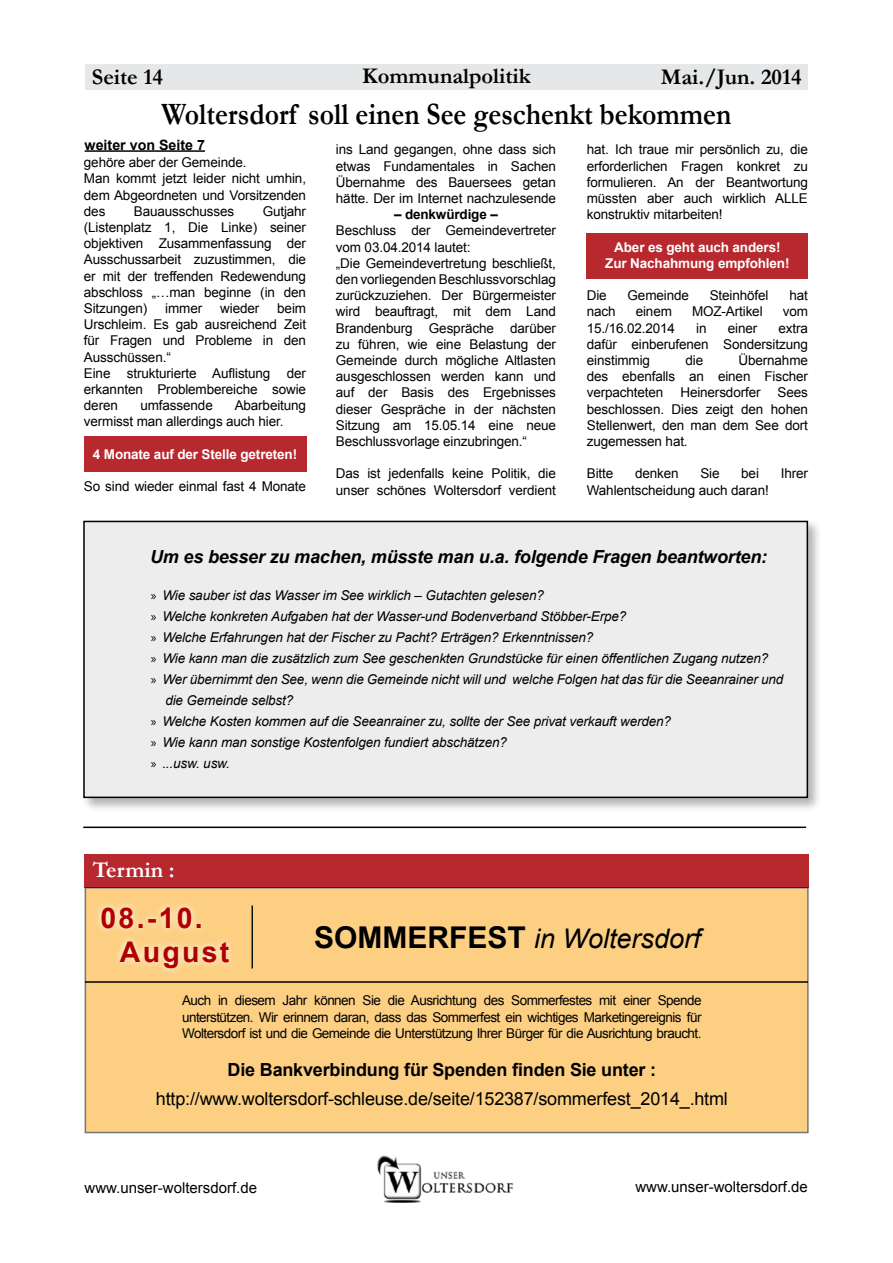
<style>
.page{position:relative;width:893px;height:1263px;background:#fff}
.page>*{position:absolute;margin:0;border:0;box-sizing:border-box;transform-origin:0 0}
.t1{font:700 31.35px "Garamond";color:#000;scale:.88 1}
.t2{font:700 28.5px/34.2px "Arial";letter-spacing:.08em;color:#b00000}
.t3{font:italic 27px "Arial";color:#000}
.t4{font:700 22.5px "Garamond";color:#000}
.t5{font:700 22.5px "Garamond";color:#fff}
.t6{font:18px "Arial";letter-spacing:-.01em;color:#000}
.t7{font:italic 700 18px "Arial";letter-spacing:-.01em;color:#000}
.t8{font:700 18px "Arial";letter-spacing:-.01em;color:#000}
.t9{font:15px "Arial";color:#000}
.t10{font:700 14.25px "Arial";color:#000}
.t11{font:13.5px/16.2px "Arial";letter-spacing:-.01em;color:#000;text-align:justify}
.t12{font:italic 13.5px "Arial";letter-spacing:-.01em;color:#000}
.t13{font:700 13.5px/16.2px "Arial";letter-spacing:-.01em;color:#fff;text-align:center}
.t14{font:700 13.5px "Arial";letter-spacing:-.01em;color:#000}
.s1{font-family:"Myriad Pro";font-style:normal}
.s2{font-weight:700;font-style:normal;font-size:30px}
</style>
<div class="page">
<div style="left:587px;top:233px;width:221px;height:46px;background:#b8292f"></div>
<div style="left:84px;top:436px;width:223px;height:35px;background:#b8292f"></div>
<div style="left:85px;top:64px;width:723px;height:26px;background:#e6e7e8"></div>
<img style="left:377px;top:1156px;width:136px;height:47px">
<div style="left:81px;top:518px;width:741px;height:294px;background:#000;opacity:.3"></div>
<div style="left:84px;top:521px;width:723px;height:276px;background:#ededed"></div>
<div style="left:83px;top:521px;width:725px;height:277px;border:2px solid #000"></div>
<hr style="left:85px;top:150px;width:120px;height:2px;background:#000">
<hr style="left:83px;top:826px;width:723px;height:2px;background:#000">
<div style="left:85px;top:855px;width:724px;height:33px;background:#b8292f"></div>
<div style="left:85px;top:888px;width:723px;height:244px;background:#fccf83"></div>
<svg style="left:96px;top:903px;width:136px;height:70px"></svg>
<hr style="left:251px;top:905px;width:2px;height:63px;background:#0b130e">
<hr style="left:85px;top:981px;width:723px;height:2px;background:#000">
<h3 class="t4" style="left:92px;top:63px;width:73px">Seite 14</h3>
<h3 class="t4" style="left:661px;top:63px;width:142px">Mai./Jun. 2014</h3>
<h1 class="t1" style="left:162px;top:95px;width:649px">Woltersdorf soll einen See geschenkt bekommen</h1>
<p class="t11" style="left:84px;top:154px;width:224px;text-align:left">gehöre aber der Gemeinde.<br>Man kommt jetzt leider nicht umhin, dem Abgeordneten und Vorsitzenden des</p>
<h3 class="t4" style="left:362px;top:63px;width:170px">Kommunalpolitik</h3>
<p class="t10" style="left:85px;top:135px;width:122px">weiter von Seite 7</p>
<p class="t11" style="left:587px;top:142px;width:223px">hat. Ich traue mir persönlich zu, die erforderlichen Fragen konkret zu formulieren. An der Beantwortung müssten aber auch wirklich ALLE konstruktiv mitarbeiten!</p>
<p class="t13" style="left:605px;top:239px;width:186px">Aber es geht auch anders!<br>Zur Nachahmung empfohlen!</p>
<p class="t11" style="left:587px;top:287px;width:21px">Die</p>
<p class="t11" style="left:628px;top:287px;width:63px">Gemeinde</p>
<p class="t11" style="left:710px;top:287px;width:60px">Steinhöfel</p>
<p class="t11" style="left:789px;top:287px;width:20px">hat</p>
<p class="t11" style="left:587px;top:304px;width:30px">nach</p>
<p class="t11" style="left:636px;top:304px;width:38px">einem</p>
<p class="t11" style="left:692px;top:304px;width:72px">MOZ-Artikel</p>
<p class="t11" style="left:783px;top:304px;width:27px">vom</p>
<p class="t11" style="left:587px;top:320px;width:90px">15./16.02.2014</p>
<p class="t11" style="left:696px;top:320px;width:12px">in</p>
<p class="t11" style="left:728px;top:320px;width:31px">einer</p>
<p class="t11" style="left:336px;top:142px;width:222px">ins Land gegangen, ohne dass sich etwas Fundamentales in Sachen Übernahme des Bauersees getan hätte. Der im Internet nachzulesende</p>
<p class="t14" style="left:394px;top:205px;width:105px">– denkwürdige –</p>
<p class="t11" style="left:336px;top:223px;width:222px;text-align:left">Beschluss der Gemeindevertreter vom 03.04.2014 lautet:<br>„Die Gemeindevertretung beschließt, den vorliegenden Beschlussvorschlag zurückzuziehen. Der Bürgermeister wird beauftragt, mit dem Land<br>Brandenburg Gespräche darüber zu führen, wie eine Belastung der<br>Gemeinde durch mögliche Altlasten ausgeschlossen werden kann und auf der Basis des Ergebnisses dieser Gespräche in der nächsten<br>Sitzung am 15.05.14 eine neue<br>Beschlussvorlage einzubringen.“</p>
<p class="t11" style="left:336px;top:466px;width:222px">Das ist jedenfalls keine Politik, die unser schönes Woltersdorf verdient</p>
<p class="t11" style="left:84px;top:203px;width:224px;text-indent:179px">Gutjahr (Listenplatz 1, Die Linke) seiner objektiven Zusammenfassung der Ausschussarbeit zuzustimmen, die er mit der treffenden Redewendung abschloss „…man beginne (in den Sitzungen)</p>
<p class="t11" style="left:134px;top:203px;width:102px">Bauausschusses</p>
<p class="t11" style="left:84px;top:300px;width:224px;text-align:left;text-indent:193px">beim<br>Urschleim. Es gab ausreichend Zeit für Fragen und Probleme in den<br>Ausschüssen.“<br>Eine strukturierte Auflistung der erkannten Problembereiche sowie deren</p>
<p class="t11" style="left:165px;top:300px;width:38px">immer</p>
<p class="t11" style="left:220px;top:300px;width:41px">wieder</p>
<p class="t11" style="left:587px;top:320px;width:223px;text-indent:192px">extra dafür einberufenen Sondersitzung einstimmig</p>
<p class="t11" style="left:587px;top:352px;width:223px;text-indent:152px">Übernahme des ebenfalls an einen Fischer verpachteten</p>
<p class="t11" style="left:685px;top:352px;width:19px">die</p>
<p class="t11" style="left:587px;top:385px;width:223px;text-indent:191px">Sees beschlossen. Dies zeigt den hohen Stellenwert, den man dem See dort zugemessen hat.</p>
<p class="t11" style="left:587px;top:466px;width:28px">Bitte</p>
<p class="t11" style="left:635px;top:466px;width:45px">denken</p>
<p class="t11" style="left:700px;top:466px;width:21px">Sie</p>
<p class="t11" style="left:741px;top:466px;width:19px">bei</p>
<p class="t11" style="left:781px;top:466px;width:29px">Ihrer</p>
<p class="t11" style="left:587px;top:482px;width:183px">Wahlentscheidung auch daran!</p>
<p class="t11" style="left:680px;top:385px;width:82px">Heinersdorfer</p>
<p class="t11" style="left:141px;top:397px;width:74px">umfassende</p>
<p class="t11" style="left:84px;top:397px;width:224px;text-indent:151px">Abarbeitung vermisst man allerdings auch hier.</p>
<p class="t13" style="left:93px;top:446px;width:206px">4 Monate auf der Stelle getreten!</p>
<p class="t11" style="left:84px;top:478px;width:224px">So sind wieder einmal fast 4 Monate</p>
<h3 class="t7" style="left:150px;top:544px;width:619px">Um es besser zu machen, müsste man u.a. folgende Fragen beantworten:</h3>
<p class="t12" style="left:151px;top:586px;width:395px"><span class="s1">»</span> Wie sauber ist das Wasser im See wirklich – Gutachten gelesen?</p>
<p class="t12" style="left:151px;top:607px;width:477px"><span class="s1">»</span> Welche konkreten Aufgaben hat der Wasser-und Bodenverband Stöbber-Erpe?</p>
<p class="t12" style="left:151px;top:628px;width:444px"><span class="s1">»</span> Welche Erfahrungen hat der Fischer zu Pacht? Erträgen? Erkenntnissen?</p>
<p class="t12" style="left:151px;top:649px;width:619px"><span class="s1">»</span> Wie kann man die zusätzlich zum See geschenkten Grundstücke für einen öffentlichen Zugang nutzen?</p>
<p class="t12" style="left:151px;top:670px;width:634px"><span class="s1">»</span> Wer übernimmt den See, wenn die Gemeinde nicht will und welche Folgen hat das für die Seeanrainer und</p>
<p class="t12" style="left:165px;top:691px;width:129px">die Gemeinde selbst?</p>
<p class="t12" style="left:151px;top:712px;width:522px"><span class="s1">»</span> Welche Kosten kommen auf die Seeanrainer zu, sollte der See privat verkauft werden?</p>
<p class="t12" style="left:151px;top:733px;width:357px"><span class="s1">»</span> Wie kann man sonstige Kostenfolgen fundiert abschätzen?</p>
<p class="t12" style="left:151px;top:754px;width:81px"><span class="s1">»</span> ...usw. usw.</p>
<h3 class="t5" style="left:93px;top:856px;width:84px">Termin :</h3>
<h2 class="t2" style="left:120px;top:902px;width:111px;text-indent:-19px">08.-10.<br>August</h2>
<p class="t11" style="left:182px;top:993px;width:521px">Auch in diesem Jahr können Sie die Ausrichtung des Sommerfestes mit einer Spende unterstützen. Wir erinnern daran, dass das Sommerfest ein wichtiges Marketingereignis für Woltersdorf ist und die Gemeinde die Unterstützung Ihrer Bürger für die Ausrichtung braucht.</p>
<h3 class="t8" style="left:228px;top:1057px;width:430px">Die Bankverbindung für Spenden finden Sie unter :</h3>
<h3 class="t6" style="left:156px;top:1087px;width:574px">http://www.woltersdorf-schleuse.de/seite/152387/sommerfest_2014_.html</h3>
<h3 class="t3" style="left:314px;top:921px;width:388px"><span class="s2">SOMMERFEST</span> in Woltersdorf</h3>
<p class="t9" style="left:85px;top:1177px;width:174px">www.unser-woltersdorf.de</p>
<p class="t9" style="left:635px;top:1177px;width:174px">www.unser-woltersdorf.de</p>
</div>
